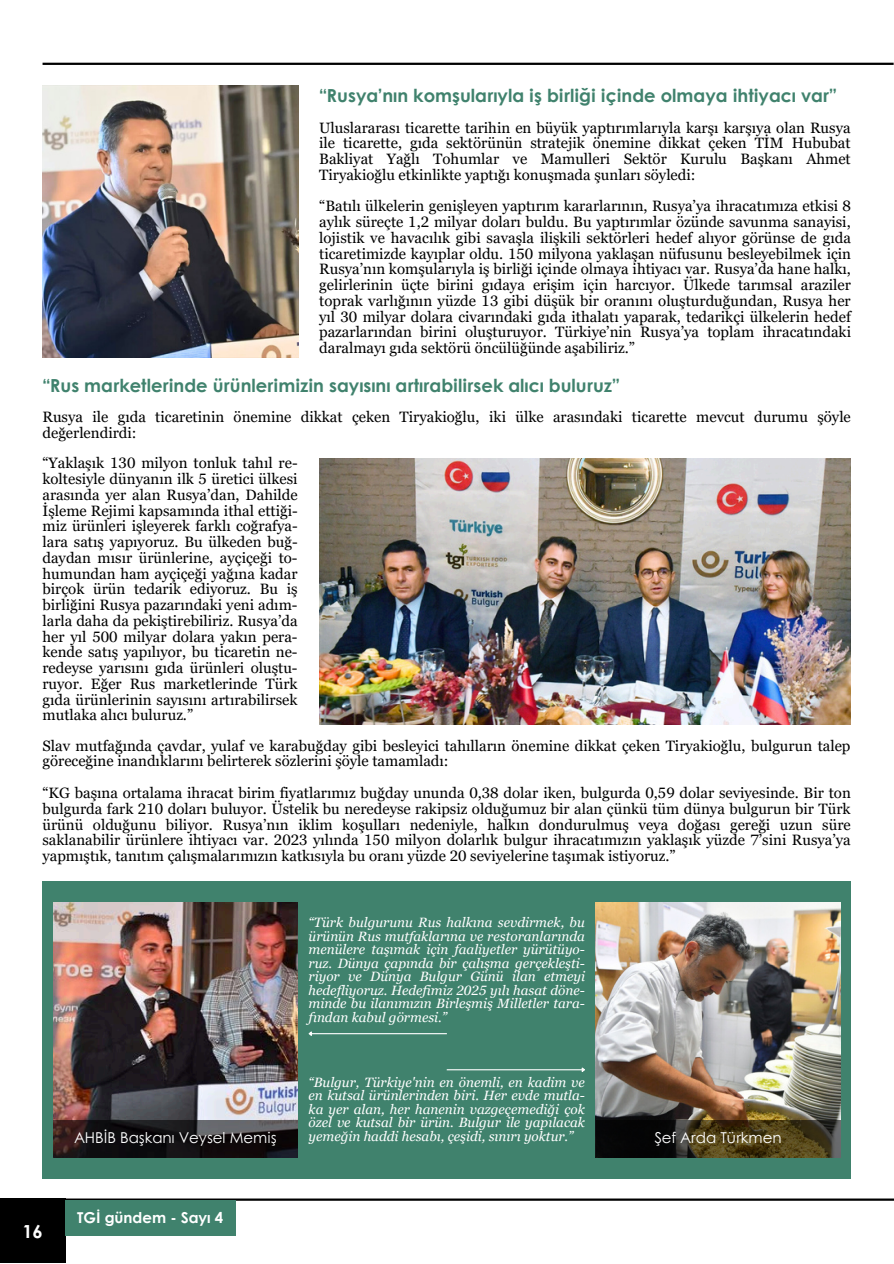
<style>
.page{position:relative;width:894px;height:1264px;background:#fff}
.page>*{position:absolute;margin:0;border:0;box-sizing:border-box;transform-origin:0 0}
.t1{font:700 18px "Century Gothic";color:#40826d}
.t2{font:700 18px "Century Gothic";color:#fff}
.t3{font:15px/15.8px "Georgia Pro";color:#000;text-align:justify}
.t4{font:15px "Century Gothic";color:#fff}
.t5{font:700 15px "Century Gothic";color:#fff}
.t6{font:italic 13.5px/13.5px "Georgia Pro";color:#fff;text-align:justify}
</style>
<div class="page">
<img style="left:43px;top:85px;width:255px;height:272px">
<img style="left:319px;top:458px;width:531px;height:266px">
<hr style="left:43px;top:1198px;width:850px;height:2px;background:#000">
<div style="left:0;top:1198px;width:65px;height:65px;background:#000"></div>
<div style="left:65px;top:1200px;width:170px;height:35px;background:#40826d"></div>
<hr style="left:43px;top:63px;width:850px;height:2px;background:#000">
<div style="left:43px;top:880px;width:807px;height:298px;background:#40826d"></div>
<img style="left:53px;top:902px;width:244px;height:217px">
<svg style="left:53px;top:1119px;width:245px;height:38px;background:#231e20"></svg>
<img style="left:595px;top:902px;width:244px;height:217px">
<hr style="left:311px;top:1033px;width:136px;height:1px;background:#fff">
<svg style="left:308px;top:1031px;width:5px;height:5px"></svg>
<hr style="left:446px;top:1069px;width:135px;height:1px;background:#fff">
<svg style="left:580px;top:1067px;width:5px;height:5px"></svg>
<svg style="left:595px;top:1119px;width:245px;height:38px;background:#342c17"></svg>
<p class="t1" style="left:319px;top:82px;width:519px">“Rusya’nın komşularıyla iş birliği içinde olmaya ihtiyacı var”</p>
<p class="t3" style="left:319px;top:119px;width:533px">Uluslararası ticarette tarihin en büyük yaptırımlarıyla karşı karşıya olan Rusya ile ticarette, gıda sektörünün stratejik önemine dikkat çeken TİM Hububat Bakliyat Yağlı Tohumlar ve Mamulleri Sektör Kurulu Başkanı Ahmet Tiryakioğlu etkinlikte yaptığı konuşmada şunları söyledi:</p>
<p class="t3" style="left:319px;top:198px;width:533px">“Batılı ülkelerin genişleyen yaptırım kararlarının, Rusya’ya ihracatımıza etkisi 8 aylık süreçte 1,2 milyar doları buldu. Bu yaptırımlar özünde savunma sanayisi, lojistik ve havacılık gibi savaşla ilişkili sektörleri hedef alıyor görünse de gıda ticaretimizde kayıplar oldu. 150 milyona yaklaşan nüfusunu besleyebilmek için Rusya’nın komşularıyla iş birliği içinde olmaya ihtiyacı var. Rusya’da hane halkı, gelirlerinin üçte birini gıdaya erişim için harcıyor. Ülkede tarımsal araziler toprak varlığının yüzde 13 gibi düşük bir oranını oluşturduğundan, Rusya her yıl 30 milyar dolara civarındaki gıda ithalatı yaparak, tedarikçi ülkelerin hedef pazarlarından birini oluşturuyor. Türkiye’nin Rusya’ya toplam ihracatındaki daralmayı gıda sektörü öncülüğünde aşabiliriz.”</p>
<p class="t1" style="left:42px;top:371px;width:578px">“Rus marketlerinde ürünlerimizin sayısını artırabilirsek alıcı buluruz”</p>
<p class="t3" style="left:42px;top:409px;width:809px">Rusya ile gıda ticaretinin önemine dikkat çeken Tiryakioğlu, iki ülke arasındaki ticarette mevcut durumu şöyle değerlendirdi:</p>
<h1 class="t3" style="left:42px;top:455px;width:257px">“Yaklaşık 130 milyon tonluk tahıl re&shy;koltesiyle dünyanın ilk 5 üretici ülkesi arasında yer alan Rusya’dan, Dahilde İşleme Rejimi kapsamında ithal ettiği&shy;miz ürünleri işleyerek farklı coğrafya&shy;lara satış yapıyoruz. Bu ülkeden buğ&shy;daydan mısır ürünlerine, ayçiçeği to&shy;humundan ham ayçiçeği yağına kadar birçok ürün tedarik ediyoruz. Bu iş birliğini Rusya pazarındaki yeni adım&shy;larla daha da pekiştirebiliriz. Rusya’da her yıl 500 milyar dolara yakın pera&shy;kende satış yapılıyor, bu ticaretin ne&shy;redeyse yarısını gıda ürünleri oluştu&shy;ruyor. Eğer Rus marketlerinde Türk gıda ürünlerinin sayısını artırabilirsek mutlaka alıcı buluruz.”</h1>
<p class="t3" style="left:42px;top:737px;width:809px">Slav mutfağında çavdar, yulaf ve karabuğday gibi besleyici tahılların önemine dikkat çeken Tiryakioğlu, bulgurun talep göreceğine inandıklarını belirterek sözlerini şöyle tamamladı:</p>
<p class="t3" style="left:42px;top:785px;width:809px">“KG başına ortalama ihracat birim fiyatlarımız buğday ununda 0,38 dolar iken, bulgurda 0,59 dolar seviyesinde. Bir ton bulgurda fark 210 doları buluyor. Üstelik bu neredeyse rakipsiz olduğumuz bir alan çünkü tüm dünya bulgurun bir Türk ürünü olduğunu biliyor. Rusya’nın iklim koşulları nedeniyle, halkın dondurulmuş veya doğası gereği uzun süre saklanabilir ürünlere ihtiyacı var. 2023 yılında 150 milyon dolarlık bulgur ihracatımızın yaklaşık yüzde 7’sini Rusya’ya yapmıştık, tanıtım çalışmalarımızın katkısıyla bu oranı yüzde 20 seviyelerine taşımak istiyoruz.”</p>
<p class="t2" style="left:22px;top:1217px;width:22px">16</p>
<h1 class="t4" style="left:74px;top:1126px;width:203px">AHBİB Başkanı Veysel Memiş</h1>
<p class="t5" style="left:77px;top:1206px;width:148px">TGİ gündem - Sayı 4</p>
<p class="t6" style="left:308px;top:916px;width:278px">“Türk bulgurunu Rus halkına sevdirmek, bu ürünün Rus mutfaklarına ve restoranlarında menülere taşımak için faaliyetler yürütüyo&shy;ruz. Dünya çapında bir çalışma gerçekleşti&shy;riyor ve Dünya Bulgur Günü ilan etmeyi hedefliyoruz. Hedefimiz 2025 yılı hasat döne&shy;minde bu ilanımızın Birleşmiş Milletler tara&shy;fından kabul görmesi.”</p>
<p class="t6" style="left:308px;top:1075px;width:278px">“Bulgur, Türkiye'nin en önemli, en kadim ve en kutsal ürünlerinden biri. Her evde mutla&shy;ka yer alan, her hanenin vazgeçemediği çok özel ve kutsal bir ürün. Bulgur ile yapılacak yemeğin haddi hesabı, çeşidi, sınırı yoktur.”</p>
<p class="t4" style="left:654px;top:1126px;width:129px">Şef Arda Türkmen</p>
</div>
